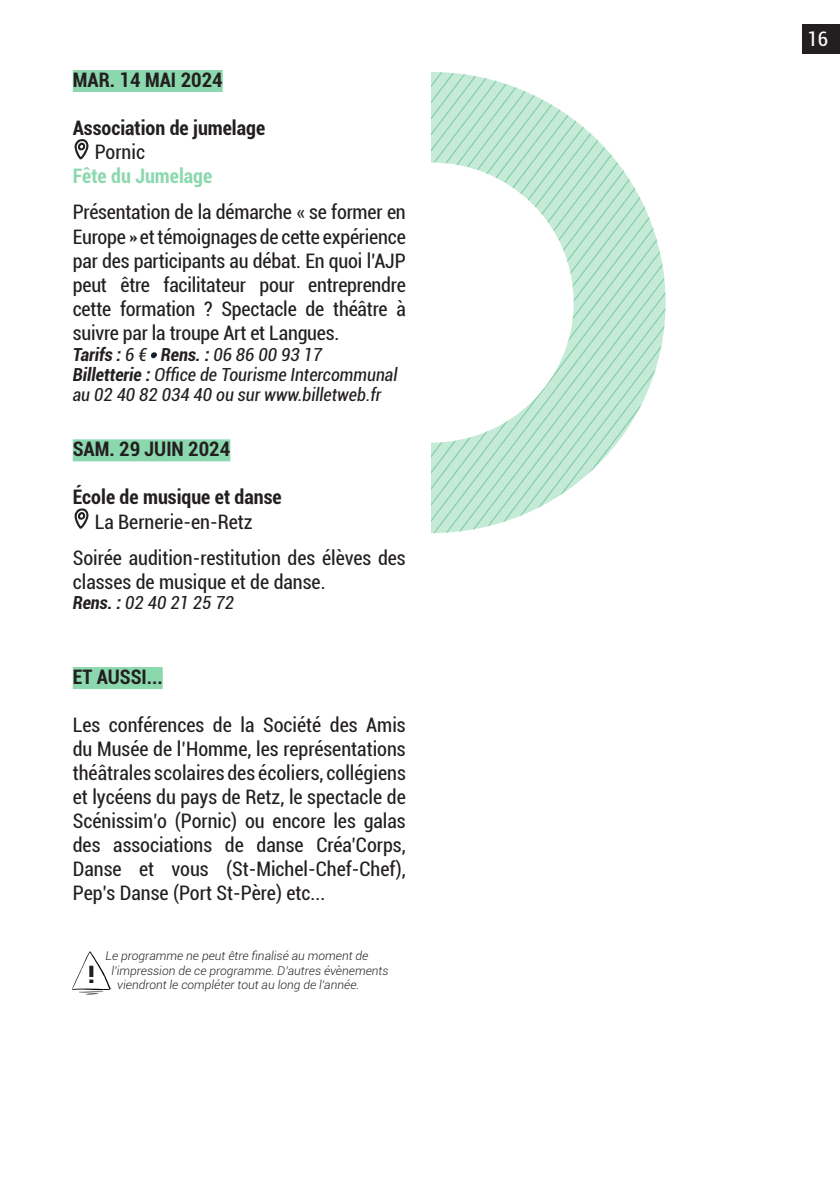
<style>
.page{position:relative;width:840px;height:1191px;background:#fff}
.page>*{position:absolute;margin:0;border:0;box-sizing:border-box;transform-origin:0 0}
.t1{font:900 24px "Roboto";color:#231f20}
.t2{font:condensed 20px/24px "Roboto";color:#231f20;text-align:justify}
.t3{font:700 condensed 20px "Roboto";color:#231f20}
.t4{font:700 condensed 20px "Roboto";color:#8cd8ae}
.t5{font:condensed 20px "Roboto";color:#fff}
.t6{font:italic condensed 18px/20px "Roboto";color:#231f20}
.t7{font:italic 700 condensed 18px "Roboto";color:#231f20}
.t8{font:italic 300 12px "Roboto";color:#231f20}
.s1{font-weight:400}
.s2{font-weight:700}
</style>
<div class="page">
<div style="left:801px;top:24px;width:38px;height:30px;background:#231f20"></div>
<svg style="left:437px;top:72px;width:12px;height:461px;background:#bde7d1"></svg>
<svg style="left:449px;top:72px;width:13px;height:461px;background:#bee7d1"></svg>
<svg style="left:462px;top:74px;width:12px;height:457px;background:#bde7d1"></svg>
<svg style="left:474px;top:76px;width:12px;height:454px;background:#bee7d1"></svg>
<svg style="left:486px;top:78px;width:12px;height:449px;background:#bee7d1"></svg>
<svg style="left:498px;top:81px;width:12px;height:443px;background:#bee7d2"></svg>
<svg style="left:510px;top:85px;width:13px;height:435px;background:#bfe7d2"></svg>
<svg style="left:523px;top:90px;width:12px;height:425px;background:#bee7d2"></svg>
<svg style="left:535px;top:96px;width:12px;height:413px;background:#bee7d2"></svg>
<svg style="left:547px;top:102px;width:12px;height:401px;background:#bfe7d2"></svg>
<svg style="left:559px;top:109px;width:13px;height:387px;background:#bfe8d2"></svg>
<svg style="left:572px;top:118px;width:12px;height:369px;background:#bfe7d2"></svg>
<svg style="left:584px;top:128px;width:81px;height:349px"></svg>
<div style="left:289px;top:162px;width:284px;height:280px;background:#fff;border-radius:50%"></div>
<svg style="left:72px;top:951px;width:39px;height:43px"></svg>
<div style="left:73px;top:70px;width:149px;height:22px;background:#8cd8ae"></div>
<div style="left:73px;top:439px;width:157px;height:22px;background:#8cd8ae"></div>
<div style="left:73px;top:667px;width:90px;height:22px;background:#8cd8ae"></div>
<svg style="left:74px;top:139px;width:14px;height:20px"></svg>
<svg style="left:151px;top:352px;width:6px;height:6px"></svg>
<svg style="left:74px;top:508px;width:14px;height:21px"></svg>
<p class="t3" style="left:73px;top:66px;width:151px">MAR. 14 MAI 2024</p>
<p class="t3" style="left:73px;top:114px;width:194px">Association de jumelage</p>
<p class="t2" style="left:95px;top:140px;width:52px">Pornic</p>
<p class="t4" style="left:73px;top:162px;width:141px">Fête du Jumelage</p>
<p class="t2" style="left:73px;top:200px;width:334px">Présentation de la démarche « se former en Europe » et témoignages de cette expérience par des participants au débat. En quoi l’AJP peut être facilitateur pour entreprendre cette formation ? Spectacle de théâtre à suivre par la troupe Art et Langues.</p>
<p class="t7" style="left:73px;top:342px;width:251px">Tarifs : <span class="s1">6 €</span> Rens. : <span class="s1">06 86 00 93 17</span></p>
<p class="t6" style="left:73px;top:364px;width:326px"><span class="s2">Billetterie :</span> Office de Tourisme Intercommunal au 02 40 82 034 40 ou sur www.billetweb.fr</p>
<p class="t3" style="left:73px;top:435px;width:159px">SAM. 29 JUIN 2024</p>
<p class="t3" style="left:73px;top:483px;width:210px">École de musique et danse</p>
<p class="t2" style="left:95px;top:509px;width:159px">La Bernerie-en-Retz</p>
<p class="t2" style="left:73px;top:545px;width:334px">Soirée audition-restitution des élèves des classes de musique et de danse.</p>
<p class="t6" style="left:73px;top:592px;width:163px"><span class="s2">Rens. :</span> 02 40 21 25 72</p>
<p class="t3" style="left:73px;top:663px;width:91px">ET AUSSI...</p>
<p class="t2" style="left:73px;top:712px;width:334px">Les conférences de la Société des Amis du Musée de l’Homme, les représentations théâtrales scolaires des écoliers, collégiens et lycéens du pays de Retz, le spectacle de Scénissim’o (Pornic) ou encore les galas des associations de danse Créa’Corps, Danse et vous (St-Michel-Chef-Chef), Pep’s Danse (Port St-Père) etc...</p>
<p class="t1" style="left:88px;top:957px;width:8px">!</p>
<p class="t8" style="left:105px;top:947px;width:264px">Le programme ne peut être finalisé au moment de</p>
<p class="t8" style="left:111px;top:962px;width:278px">l’impression de ce programme. D’autres évènements</p>
<p class="t8" style="left:117px;top:976px;width:243px">viendront le compléter tout au long de l’année.</p>
<p class="t5" style="left:806px;top:25px;width:22px">16</p>
</div>
